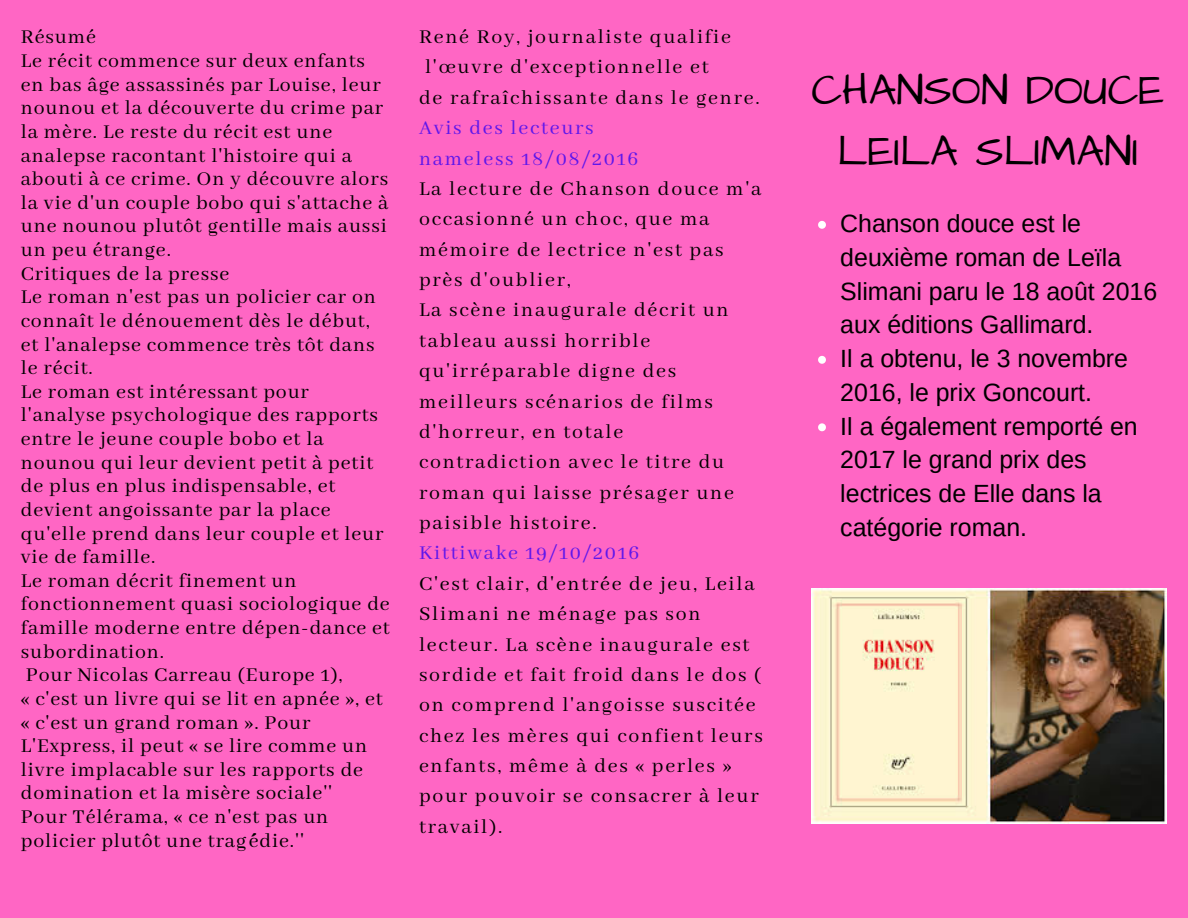
<style>
.page{position:relative;width:1188px;height:918px;background:#ff66c4}
.page>*{position:absolute;margin:0;border:0;box-sizing:border-box;transform-origin:0 0}
.t1{font:43.65px "Architects Daughter";color:#000}
.t2{font:24.9px/33.8px "Arimo";color:#000}
.t3{font:21.75px/23.7px "Abhaya Libre";letter-spacing:.04em;color:#000}
.t4{font:21.75px/30.3px "Abhaya Libre";letter-spacing:.08em;color:#000}
.t5{font:21.75px "Abhaya Libre";letter-spacing:.08em;color:#5e17eb}
</style>
<div class="page">
<img style="left:811px;top:588px;width:356px;height:235px">
<svg style="left:818px;top:221px;width:8px;height:8px"></svg>
<svg style="left:818px;top:356px;width:8px;height:8px"></svg>
<svg style="left:818px;top:423px;width:8px;height:8px"></svg>
<p class="t3" style="left:21px;top:26px;width:77px">Résumé</p>
<p class="t3" style="left:21px;top:50px;width:369px">Le récit commence sur deux enfants en bas âge assassinés par Louise, leur nounou et la découverte du crime par la mère. Le reste du récit est une analepse racontant l'histoire qui a abouti à ce crime. On y découvre alors la vie d'un couple bobo qui s'attache à une nounou plutôt gentille mais aussi un peu étrange.</p>
<p class="t3" style="left:21px;top:262px;width:210px">Critiques de la presse</p>
<p class="t3" style="left:21px;top:286px;width:357px">Le roman n'est pas un policier car on connaît le dénouement dès le début, et l'analepse commence très tôt dans le récit.</p>
<p class="t3" style="left:21px;top:380px;width:364px">Le roman est intéressant pour l'analyse psychologique des rapports entre le jeune couple bobo et la nounou qui leur devient petit à petit de plus en plus indispensable, et devient angoissante par la place qu'elle prend dans leur couple et leur vie de famille.</p>
<p class="t3" style="left:21px;top:569px;width:371px">Le roman décrit finement un fonctionnement quasi sociologique de famille moderne entre dépen-dance et subordination.</p>
<p class="t3" style="left:26px;top:664px;width:318px">Pour Nicolas Carreau (Europe 1),</p>
<p class="t3" style="left:21px;top:688px;width:364px">« c'est un livre qui se lit en apnée », et « c'est un grand roman ». Pour L'Express, il peut « se lire comme un livre implacable sur les rapports de domination et la misère sociale''</p>
<p class="t3" style="left:21px;top:806px;width:309px">Pour Télérama, « ce n'est pas un policier plutôt une trag´edie.''</p>
<p class="t4" style="left:419px;top:22px;width:313px">René Roy, journaliste qualifie</p>
<p class="t4" style="left:419px;top:53px;width:342px">l'œuvre d'exceptionnelle et<br>de rafraîchissante dans le genre.</p>
<p class="t5" style="left:419px;top:116px;width:176px">Avis des lecteurs</p>
<p class="t5" style="left:419px;top:146px;width:221px">nameless 18/08/2016</p>
<p class="t4" style="left:419px;top:174px;width:344px">La lecture de Chanson douce m'a occasionné un choc, que ma mémoire de lectrice n'est pas près d'oublier,</p>
<p class="t4" style="left:419px;top:296px;width:316px">La scène inaugurale décrit un tableau aussi horrible qu'irréparable digne des meilleurs scénarios de films d'horreur, en totale contradiction avec le titre du roman qui laisse présager une paisible histoire.</p>
<p class="t5" style="left:419px;top:541px;width:222px">Kittiwake 19/10/2016</p>
<p class="t4" style="left:419px;top:569px;width:345px">C'est clair, d'entrée de jeu, Leila<br>Slimani ne ménage pas son lecteur. La scène inaugurale est sordide et fait froid dans le dos ( on comprend l'angoisse suscitée chez les mères qui confient leurs enfants, même à des « perles » pour pouvoir se consacrer à leur travail).</p>
<p class="t1" style="left:811px;top:61px;width:354px">CHANSON DOUCE</p>
<p class="t1" style="left:838px;top:122px;width:302px">LEILA SLIMANI</p>
<p class="t2" style="left:840px;top:207px;width:318px">Chanson douce est le deuxième roman de Leïla<br>Slimani paru le 18 août 2016 aux éditions Gallimard.</p>
<p class="t2" style="left:840px;top:342px;width:289px">Il a obtenu, le 3 novembre<br>2016, le prix Goncourt.</p>
<p class="t2" style="left:840px;top:409px;width:299px">Il a également remporté en<br>2017 le grand prix des lectrices de Elle dans la catégorie roman.</p>
</div>
